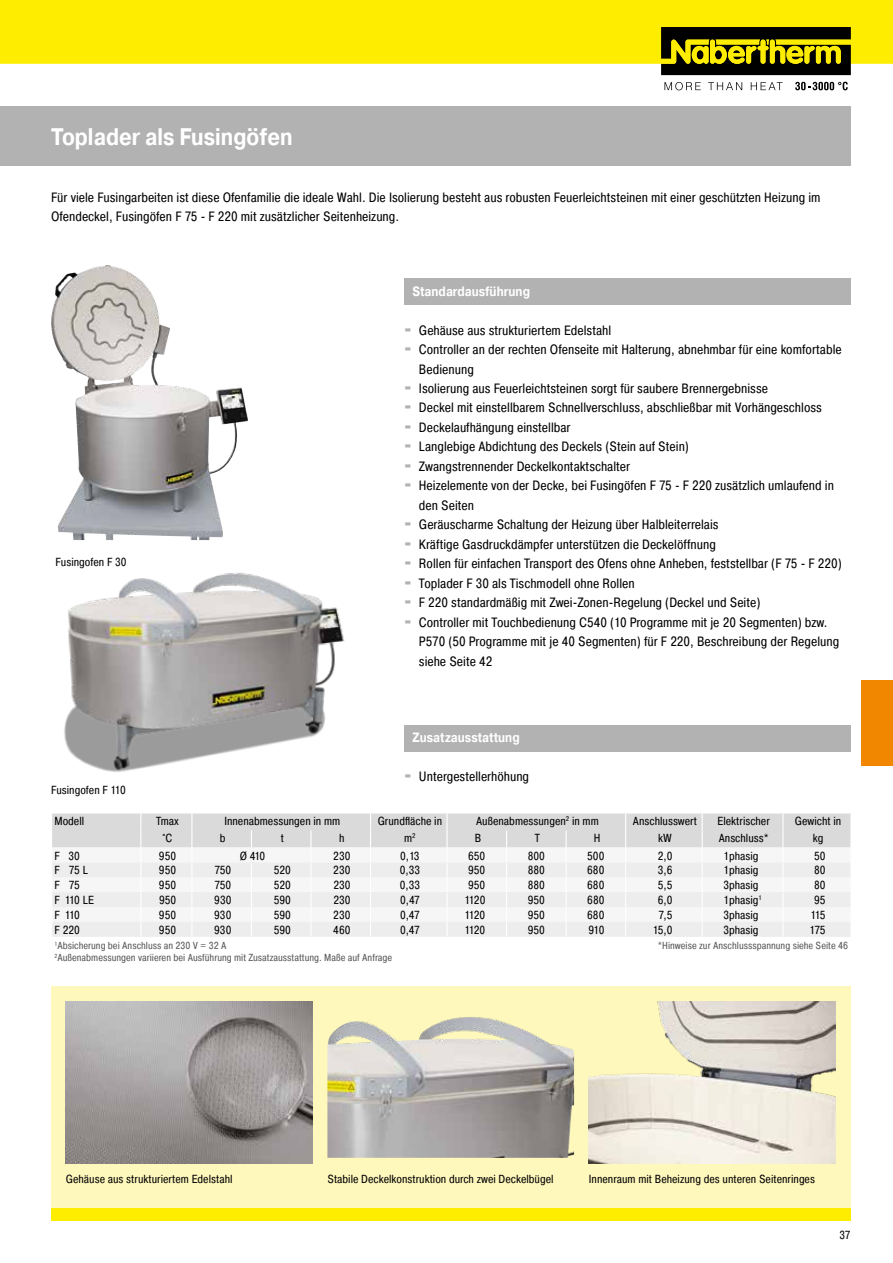
<style>
.page{position:relative;width:893px;height:1263px;background:#fff}
.page>*{position:absolute;margin:0;border:0;box-sizing:border-box;transform-origin:0 0}
.t1{font:700 24px "Pragmatica";color:#fff;scale:.85 1}
.t2{font:13.5px/19.5px "Pragmatica Cond";color:#000}
.t3{font:700 13.5px "Pragmatica";color:#fff;scale:.85 1}
.t4{font:11.7px "Pragmatica Cond";color:#000}
.t5{font:10.2px "Pragmatica Cond";color:#575756}
.s1{font-family:"Blackoak Std";color:#b3b2b2}
</style>
<div class="page">
<div style="left:51px;top:1208px;width:799px;height:12px;background:#ffed00"></div>
<div style="left:51px;top:986px;width:799px;height:222px;background:#fff8bd"></div>
<div style="left:0;top:106px;width:850px;height:60px;background:#b3b2b2"></div>
<div style="left:861px;top:680px;width:32px;height:85px;background:#f18700"></div>
<img style="left:589px;top:1001px;width:247px;height:162px">
<img style="left:66px;top:1001px;width:247px;height:162px">
<img style="left:51px;top:265px;width:197px;height:275px">
<img style="left:327px;top:1017px;width:247px;height:141px">
<img style="left:64px;top:573px;width:281px;height:199px">
<div style="left:404px;top:279px;width:446px;height:26px;background:#b3b2b2"></div>
<svg style="left:52px;top:813px;width:799px;height:123px"></svg>
<div style="left:404px;top:725px;width:446px;height:26px;background:#b3b2b2"></div>
<div style="left:1px;top:0;width:892px;height:64px;background:#ffed00"></div>
<svg style="left:664px;top:82px;width:37px;height:8px"></svg>
<svg style="left:708px;top:82px;width:34px;height:8px"></svg>
<svg style="left:751px;top:82px;width:32px;height:8px"></svg>
<svg style="left:795px;top:82px;width:53px;height:8px"></svg>
<svg style="left:661px;top:27px;width:190px;height:48px;background:#504b00"></svg>
<svg style="left:0;top:0;width:1px;height:64px"></svg>
<h1 class="t1" style="left:51px;top:122px;width:286px">Toplader als Fusingöfen</h1>
<p class="t2" style="left:51px;top:187px;width:771px">Für viele Fusingarbeiten ist diese Ofenfamilie die ideale Wahl. Die Isolierung besteht aus robusten Feuerleichtsteinen mit einer geschützten Heizung im<br>Ofendeckel, Fusingöfen F 75 - F 220 mit zusätzlicher Seitenheizung.</p>
<p class="t4" style="left:56px;top:555px;width:73px">Fusingofen F 30</p>
<p class="t4" style="left:51px;top:783px;width:76px">Fusingofen F 110</p>
<p class="t3" style="left:412px;top:282px;width:140px">Standardausführung</p>
<p class="t2" style="left:404px;top:320px;width:209px"><span class="s1">·</span> Gehäuse aus strukturiertem Edelstahl</p>
<p class="t2" style="left:404px;top:340px;width:439px"><span class="s1">·</span> Controller an der rechten Ofenseite mit Halterung, abnehmbar für eine komfortable</p>
<p class="t2" style="left:419px;top:359px;width:56px">Bedienung</p>
<p class="t2" style="left:404px;top:379px;width:366px"><span class="s1">·</span> Isolierung aus Feuerleichtsteinen sorgt für saubere Brennergebnisse</p>
<p class="t2" style="left:404px;top:398px;width:419px"><span class="s1">·</span> Deckel mit einstellbarem Schnellverschluss, abschließbar mit Vorhängeschloss</p>
<p class="t2" style="left:404px;top:417px;width:168px"><span class="s1">·</span> Deckelaufhängung einstellbar</p>
<p class="t2" style="left:404px;top:437px;width:287px"><span class="s1">·</span> Langlebige Abdichtung des Deckels (Stein auf Stein)</p>
<p class="t2" style="left:404px;top:456px;width:228px"><span class="s1">·</span> Zwangstrennender Deckelkontaktschalter</p>
<p class="t2" style="left:404px;top:476px;width:431px"><span class="s1">·</span> Heizelemente von der Decke, bei Fusingöfen F 75 - F 220 zusätzlich umlaufend in</p>
<p class="t2" style="left:419px;top:495px;width:57px">den Seiten</p>
<p class="t2" style="left:404px;top:515px;width:316px"><span class="s1">·</span> Geräuscharme Schaltung der Heizung über Halbleiterrelais</p>
<p class="t2" style="left:404px;top:534px;width:314px"><span class="s1">·</span> Kräftige Gasdruckdämpfer unterstützen die Deckelöffnung</p>
<p class="t2" style="left:404px;top:554px;width:439px"><span class="s1">·</span> Rollen für einfachen Transport des Ofens ohne Anheben, feststellbar (F 75 - F 220)</p>
<p class="t2" style="left:404px;top:573px;width:232px"><span class="s1">·</span> Toplader F 30 als Tischmodell ohne Rollen</p>
<p class="t2" style="left:404px;top:593px;width:358px"><span class="s1">·</span> F 220 standardmäßig mit Zwei-Zonen-Regelung (Deckel und Seite)</p>
<p class="t2" style="left:404px;top:612px;width:425px"><span class="s1">·</span> Controller mit Touchbedienung C540 (10 Programme mit je 20 Segmenten) bzw.</p>
<p class="t2" style="left:419px;top:632px;width:422px">P570 (50 Programme mit je 40 Segmenten) für F 220, Beschreibung der Regelung</p>
<p class="t2" style="left:419px;top:651px;width:75px">siehe Seite 42</p>
<p class="t3" style="left:412px;top:729px;width:128px">Zusatzausstattung</p>
<p class="t2" style="left:404px;top:766px;width:127px"><span class="s1">·</span> Untergestellerhöhung</p>
<p class="t4" style="left:54px;top:813px;width:31px">Modell</p>
<p class="t4" style="left:156px;top:813px;width:24px">Tmax</p>
<p class="t4" style="left:224px;top:813px;width:118px">Innenabmessungen in mm</p>
<p class="t4" style="left:378px;top:813px;width:66px">Grundfläche in</p>
<p class="t4" style="left:476px;top:813px;width:124px">Außenabmessungen<sup>2</sup> in mm</p>
<p class="t4" style="left:633px;top:813px;width:66px">Anschlusswert</p>
<p class="t4" style="left:717px;top:813px;width:54px">Elektrischer</p>
<p class="t4" style="left:795px;top:813px;width:48px">Gewicht in</p>
<p class="t4" style="left:163px;top:830px;width:11px">°C</p>
<p class="t4" style="left:220px;top:830px;width:7px">b</p>
<p class="t4" style="left:281px;top:830px;width:5px">t</p>
<p class="t4" style="left:339px;top:830px;width:7px">h</p>
<p class="t4" style="left:404px;top:830px;width:13px">m<sup>2</sup></p>
<p class="t4" style="left:475px;top:830px;width:8px">B</p>
<p class="t4" style="left:535px;top:830px;width:7px">T</p>
<p class="t4" style="left:594px;top:830px;width:8px">H</p>
<p class="t4" style="left:658px;top:830px;width:15px">kW</p>
<p class="t4" style="left:719px;top:830px;width:51px">Anschluss*</p>
<p class="t4" style="left:813px;top:830px;width:12px">kg</p>
<p class="t4" style="left:54px;top:848px;width:27px">F 30</p>
<p class="t4" style="left:159px;top:848px;width:19px">950</p>
<p class="t4" style="left:240px;top:848px;width:27px">Ø 410</p>
<p class="t4" style="left:333px;top:848px;width:19px">230</p>
<p class="t4" style="left:400px;top:848px;width:21px">0,13</p>
<p class="t4" style="left:468px;top:848px;width:19px">650</p>
<p class="t4" style="left:528px;top:848px;width:19px">800</p>
<p class="t4" style="left:587px;top:848px;width:19px">500</p>
<p class="t4" style="left:658px;top:848px;width:16px">2,0</p>
<p class="t4" style="left:723px;top:848px;width:37px">1phasig</p>
<p class="t4" style="left:814px;top:848px;width:13px">50</p>
<p class="t4" style="left:54px;top:863px;width:35px">F 75 L</p>
<p class="t4" style="left:159px;top:863px;width:19px">950</p>
<p class="t4" style="left:214px;top:863px;width:18px">750</p>
<p class="t4" style="left:274px;top:863px;width:19px">520</p>
<p class="t4" style="left:333px;top:863px;width:19px">230</p>
<p class="t4" style="left:400px;top:863px;width:22px">0,33</p>
<p class="t4" style="left:468px;top:863px;width:19px">950</p>
<p class="t4" style="left:528px;top:863px;width:19px">880</p>
<p class="t4" style="left:587px;top:863px;width:19px">680</p>
<p class="t4" style="left:658px;top:863px;width:16px">3,6</p>
<p class="t4" style="left:723px;top:863px;width:37px">1phasig</p>
<p class="t4" style="left:814px;top:863px;width:13px">80</p>
<p class="t4" style="left:54px;top:878px;width:27px">F 75</p>
<p class="t4" style="left:159px;top:878px;width:19px">950</p>
<p class="t4" style="left:214px;top:878px;width:18px">750</p>
<p class="t4" style="left:274px;top:878px;width:19px">520</p>
<p class="t4" style="left:333px;top:878px;width:19px">230</p>
<p class="t4" style="left:400px;top:878px;width:22px">0,33</p>
<p class="t4" style="left:468px;top:878px;width:19px">950</p>
<p class="t4" style="left:528px;top:878px;width:19px">880</p>
<p class="t4" style="left:587px;top:878px;width:19px">680</p>
<p class="t4" style="left:658px;top:878px;width:16px">5,5</p>
<p class="t4" style="left:723px;top:878px;width:37px">3phasig</p>
<p class="t4" style="left:814px;top:878px;width:13px">80</p>
<p class="t4" style="left:54px;top:893px;width:41px">F 110 LE</p>
<p class="t4" style="left:159px;top:893px;width:19px">950</p>
<p class="t4" style="left:214px;top:893px;width:19px">930</p>
<p class="t4" style="left:274px;top:893px;width:19px">590</p>
<p class="t4" style="left:333px;top:893px;width:19px">230</p>
<p class="t4" style="left:400px;top:893px;width:21px">0,47</p>
<p class="t4" style="left:464px;top:893px;width:22px">1120</p>
<p class="t4" style="left:528px;top:893px;width:19px">950</p>
<p class="t4" style="left:587px;top:893px;width:19px">680</p>
<p class="t4" style="left:658px;top:893px;width:16px">6,0</p>
<p class="t4" style="left:723px;top:893px;width:40px">1phasig<sup>1</sup></p>
<p class="t4" style="left:814px;top:893px;width:13px">95</p>
<p class="t4" style="left:54px;top:908px;width:27px">F 110</p>
<p class="t4" style="left:159px;top:908px;width:19px">950</p>
<p class="t4" style="left:214px;top:908px;width:19px">930</p>
<p class="t4" style="left:274px;top:908px;width:19px">590</p>
<p class="t4" style="left:333px;top:908px;width:19px">230</p>
<p class="t4" style="left:400px;top:908px;width:21px">0,47</p>
<p class="t4" style="left:464px;top:908px;width:22px">1120</p>
<p class="t4" style="left:528px;top:908px;width:19px">950</p>
<p class="t4" style="left:587px;top:908px;width:19px">680</p>
<p class="t4" style="left:659px;top:908px;width:15px">7,5</p>
<p class="t4" style="left:723px;top:908px;width:37px">3phasig</p>
<p class="t4" style="left:810px;top:908px;width:17px">115</p>
<p class="t4" style="left:54px;top:923px;width:27px">F 220</p>
<p class="t4" style="left:159px;top:923px;width:19px">950</p>
<p class="t4" style="left:214px;top:923px;width:19px">930</p>
<p class="t4" style="left:274px;top:923px;width:19px">590</p>
<p class="t4" style="left:333px;top:923px;width:19px">460</p>
<p class="t4" style="left:400px;top:923px;width:21px">0,47</p>
<p class="t4" style="left:464px;top:923px;width:22px">1120</p>
<p class="t4" style="left:528px;top:923px;width:19px">950</p>
<p class="t4" style="left:588px;top:923px;width:17px">910</p>
<p class="t4" style="left:653px;top:923px;width:21px">15,0</p>
<p class="t4" style="left:723px;top:923px;width:37px">3phasig</p>
<p class="t4" style="left:809px;top:923px;width:18px">175</p>
<p class="t5" style="left:54px;top:939px;width:173px"><sup>1</sup>Absicherung bei Anschluss an 230 V = 32 A</p>
<p class="t5" style="left:658px;top:939px;width:192px">*Hinweise zur Anschlussspannung siehe Seite 46</p>
<p class="t5" style="left:54px;top:951px;width:339px"><sup>2</sup>Außenabmessungen variieren bei Ausführung mit Zusatzausstattung. Maße auf Anfrage</p>
<p class="t4" style="left:66px;top:1171px;width:168px">Gehäuse aus strukturiertem Edelstahl</p>
<p class="t4" style="left:327px;top:1171px;width:228px">Stabile Deckelkonstruktion durch zwei Deckelbügel</p>
<p class="t4" style="left:589px;top:1171px;width:228px">Innenraum mit Beheizung des unteren Seitenringes</p>
<p class="t4" style="left:839px;top:1228px;width:12px">37</p>
</div>
